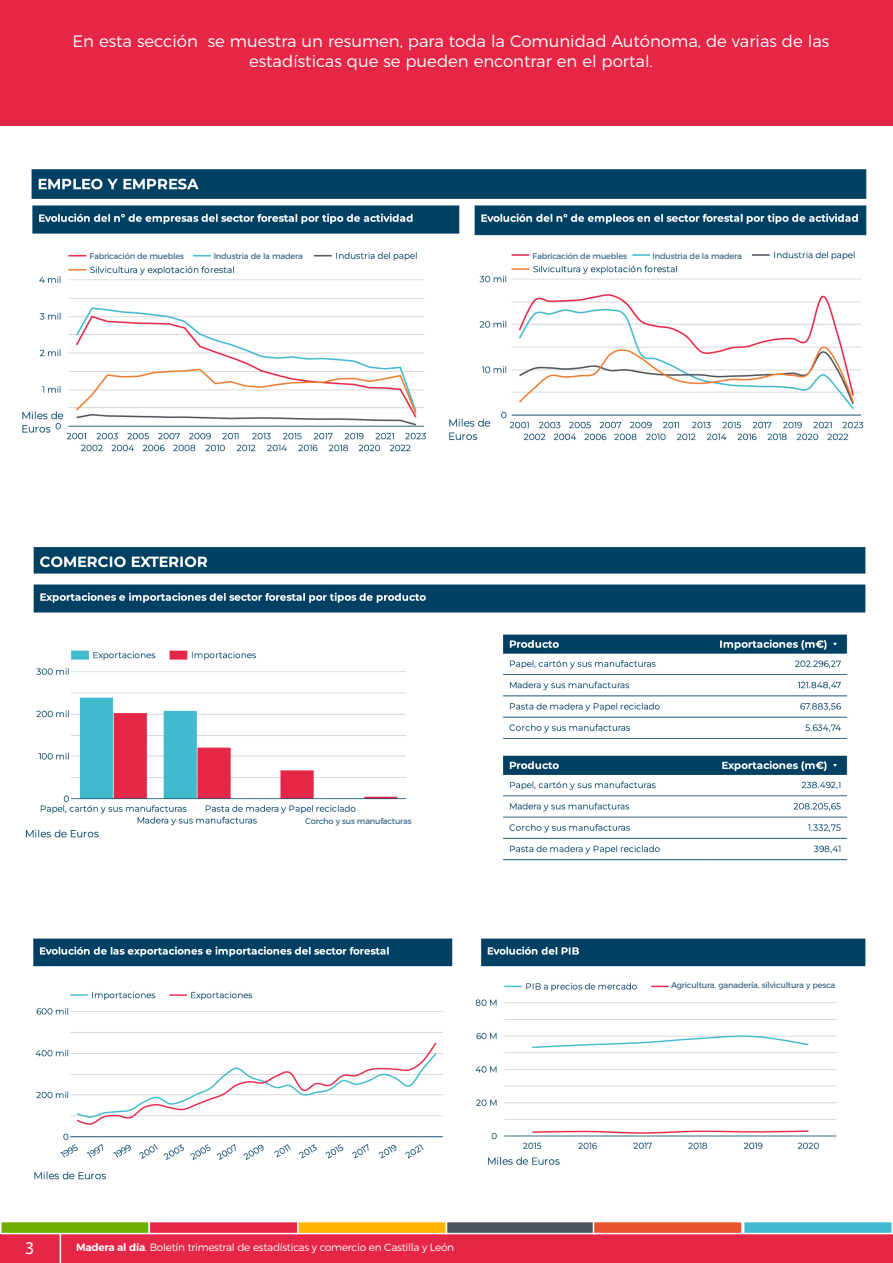
<style>
.page{position:relative;width:893px;height:1263px;background:#fff}
.page>*{position:absolute;margin:0;border:0;box-sizing:border-box;transform-origin:0 0}
.t1{font:18px "Myriad Pro";color:#fff}
.t2{font:300 16.5px/19.8px "Montserrat";color:#fff;text-align:center}
.t3{font:300 10.5px "Montserrat";letter-spacing:-.025em;color:#fff}
.t4{font:8.25px "Montserrat";letter-spacing:-.025em;color:#3e6b8a}
.s1{font-weight:600}
</style>
<div class="page">
<div style="left:0;top:1235px;width:893px;height:28px;background:#e62647"></div>
<hr style="left:60px;top:1229px;width:1px;height:34px;background:#fff">
<div style="left:0;top:1221px;width:150px;height:13px;background:#70ab00;border:2px solid #fff"></div>
<div style="left:149px;top:1221px;width:150px;height:13px;background:#e62647;border:2px solid #fff"></div>
<div style="left:297px;top:1221px;width:150px;height:13px;background:#ffb500;border:2px solid #fff"></div>
<div style="left:446px;top:1221px;width:150px;height:13px;background:#4d545c;border:2px solid #fff"></div>
<div style="left:743px;top:1221px;width:150px;height:13px;background:#40bacc;border:2px solid #fff"></div>
<div style="left:593px;top:1221px;width:150px;height:13px;background:#e8522e;border:2px solid #fff"></div>
<div style="left:0;top:0;width:893px;height:125px;background:#e62647"></div>
<img style="left:22px;top:169px;width:845px;height:283px">
<img style="left:25px;top:547px;width:841px;height:314px">
<img style="left:33px;top:938px;width:833px;height:242px">
<div style="left:90px;top:251px;width:96px;height:15px;background:#fff"></div>
<div style="left:214px;top:251px;width:96px;height:15px;background:#fff"></div>
<div style="left:533px;top:251px;width:96px;height:15px;background:#fff"></div>
<div style="left:652px;top:251px;width:97px;height:15px;background:#fff"></div>
<div style="left:305px;top:816px;width:128px;height:18px;background:#fff"></div>
<div style="left:671px;top:980px;width:189px;height:20px;background:#fff"></div>
<p class="t2" style="left:73px;top:30px;width:758px">En esta sección se muestra un resumen, para toda la Comunidad Autónoma, de varias de las estadísticas que se pueden encontrar en el portal.</p>
<p class="t4" style="left:90px;top:249px;width:96px">Fabricación de muebles</p>
<p class="t4" style="left:214px;top:249px;width:91px">Industria de la madera</p>
<p class="t4" style="left:533px;top:249px;width:96px">Fabricación de muebles</p>
<p class="t4" style="left:652px;top:249px;width:91px">Industria de la madera</p>
<p class="t4" style="left:305px;top:815px;width:108px">Corcho y sus manufacturas</p>
<h1 class="t1" style="left:25px;top:1237px;width:11px">3</h1>
<p class="t3" style="left:76px;top:1239px;width:379px"><span class="s1">Madera al día</span>. Boletín trimestral de estadísticas y comercio en Castilla y León</p>
<p class="t4" style="left:671px;top:979px;width:166px">Agricultura, ganadería, silvicultura y pesca</p>
</div>
